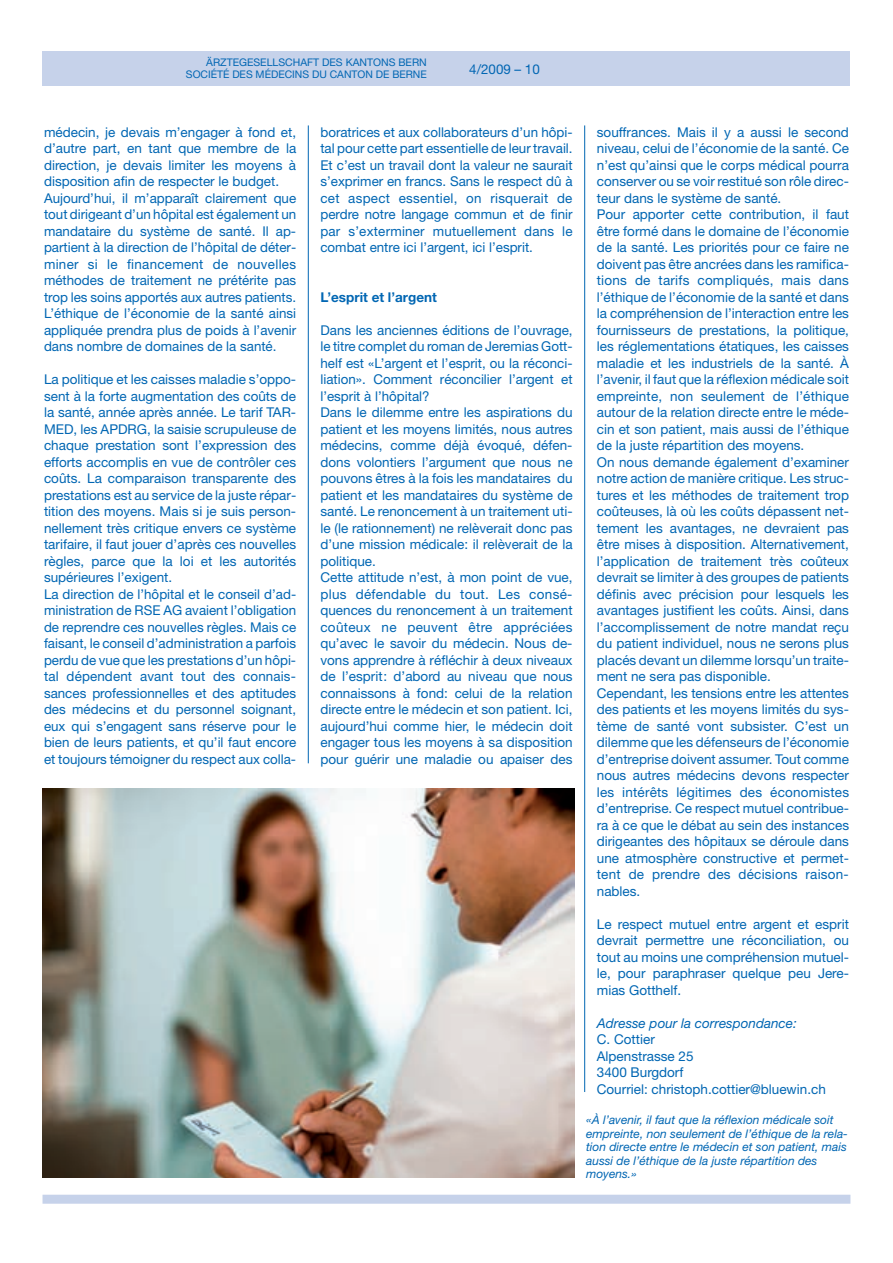
<style>
.page{position:relative;width:893px;height:1263px;background:#fff}
.page>*{position:absolute;margin:0;border:0;box-sizing:border-box;transform-origin:0 0}
.t1{font:13.5px/16.5px "Helvetica Neue";color:#0166b3}
.t2{font:italic 13.5px "Helvetica Neue";color:#0166b3}
.t3{font:700 13.5px "Helvetica Neue";color:#0166b3}
.t4{font:italic 12px/13.5px "Helvetica Neue";color:#0166b3}
.t5{font:10.5px/12px "Helvetica Neue";color:#0166b3;text-align:right}
</style>
<div class="page">
<div style="left:43px;top:1195px;width:807px;height:9px;background:#c6d2ea"></div>
<div style="left:43px;top:51px;width:807px;height:34px;background:#c6d2ea"></div>
<hr style="left:308px;top:125px;width:1px;height:638px;background:#0166b3">
<hr style="left:584px;top:125px;width:1px;height:967px;background:#0166b3">
<img style="left:43px;top:789px;width:531px;height:389px">
<p class="t5" style="left:186px;top:57px;width:242px">ÄRZTEGESELLSCHAFT DES KANTONS BERN<br>SOCIÉTÉ DES MÉDECINS DU CANTON DE BERNE</p>
<p class="t1" style="left:469px;top:62px;width:72px">4/2009 – 10</p>
<p class="t1" style="left:44px;top:125px;width:254px">médecin, je devais m’engager à fond et, d’autre part, en tant que membre de la direction, je devais limiter les moyens à disposition afin de respecter le budget.<br>Aujourd’hui, il m’apparaît clairement que tout dirigeant d’un hôpital est également un mandataire du système de santé. Il ap&shy;partient à la direction de l’hôpital de déter&shy;miner si le financement de nouvelles méthodes de traitement ne prétérite pas trop les soins apportés aux autres patients.<br>L’éthique de l’économie de la santé ainsi appliquée prendra plus de poids à l’avenir dans nombre de domaines de la santé.</p>
<p class="t1" style="left:44px;top:372px;width:254px">La politique et les caisses maladie s’oppo&shy;sent à la forte augmentation des coûts de la santé, année après année. Le tarif TAR-MED, les APDRG, la saisie scrupuleuse de chaque prestation sont l’expression des efforts accomplis en vue de contrôler ces coûts. La comparaison transparente des prestations est au service de la juste répar&shy;tition des moyens. Mais si je suis person&shy;nellement très critique envers ce système tarifaire, il faut jouer d’après ces nouvelles règles, parce que la loi et les autorités supérieures l’exigent.<br>La direction de l’hôpital et le conseil d’ad&shy;ministration de RSE AG avaient l’obligation de reprendre ces nouvelles règles. Mais ce faisant, le conseil d’administration a parfois perdu de vue que les prestations d’un hôpi&shy;tal dépendent avant tout des connais&shy;sances professionnelles et des aptitudes des médecins et du personnel soignant, eux qui s’engagent sans réserve pour le bien de leurs patients, et qu’il faut encore et toujours témoigner du respect aux colla-</p>
<p class="t1" style="left:320px;top:125px;width:254px;text-align:justify">boratrices et aux collaborateurs d’un hôpi&shy;tal pour cette part essentielle de leur travail.<br>Et c’est un travail dont la valeur ne saurait s’exprimer en francs. Sans le respect dû à cet aspect essentiel, on risquerait de perdre notre langage commun et de finir par s’exterminer mutuellement dans le combat entre ici l’argent, ici l’esprit.</p>
<p class="t3" style="left:320px;top:292px;width:118px">L’esprit et l’argent</p>
<p class="t1" style="left:320px;top:323px;width:254px">Dans les anciennes éditions de l’ouvrage, le titre complet du roman de Jeremias Gott&shy;helf est «L’argent et l’esprit, ou la réconci&shy;liation». Comment réconcilier l’argent et l’esprit à l’hôpital?<br>Dans le dilemme entre les aspirations du patient et les moyens limités, nous autres médecins, comme déjà évoqué, défen&shy;dons volontiers l’argument que nous ne pouvons êtres à la fois les mandataires du patient et les mandataires du système de santé. Le renoncement à un traitement uti&shy;le (le rationnement) ne relèverait donc pas d’une mission médicale: il relèverait de la politique.<br>Cette attitude n’est, à mon point de vue, plus défendable du tout. Les consé&shy;quences du renoncement à un traitement coûteux ne peuvent être appréciées qu’avec le savoir du médecin. Nous de&shy;vons apprendre à réfléchir à deux niveaux de l’esprit: d’abord au niveau que nous connaissons à fond: celui de la relation directe entre le médecin et son patient. Ici, aujourd’hui comme hier, le médecin doit engager tous les moyens à sa disposition pour guérir une maladie ou apaiser des</p>
<p class="t1" style="left:597px;top:125px;width:254px">souffrances. Mais il y a aussi le second niveau, celui de l’économie de la santé. Ce n’est qu’ainsi que le corps médical pourra conserver ou se voir restitué son rôle direc&shy;teur dans le système de santé.<br>Pour apporter cette contribution, il faut être formé dans le domaine de l’économie de la santé. Les priorités pour ce faire ne doivent pas être ancrées dans les ramifica&shy;tions de tarifs compliqués, mais dans l’éthique de l’économie de la santé et dans la compréhension de l’interaction entre les fournisseurs de prestations, la politique, les réglementations étatiques, les caisses maladie et les industriels de la santé. À l’avenir, il faut que la réflexion médicale soit empreinte, non seulement de l’éthique autour de la relation directe entre le méde&shy;cin et son patient, mais aussi de l’éthique de la juste répartition des moyens.<br>On nous demande également d’examiner notre action de manière critique. Les struc&shy;tures et les méthodes de traitement trop coûteuses, là où les coûts dépassent net&shy;tement les avantages, ne devraient pas être mises à disposition. Alternativement, l’application de traitement très coûteux devrait se limiter à des groupes de patients définis avec précision pour lesquels les avantages justifient les coûts. Ainsi, dans l’accomplissement de notre mandat reçu du patient individuel, nous ne serons plus placés devant un dilemme lorsqu’un traite&shy;ment ne sera pas disponible.<br>Cependant, les tensions entre les attentes des patients et les moyens limités du sys&shy;tème de santé vont subsister. C’est un dilemme que les défenseurs de l’économie d’entreprise doivent assumer. Tout comme nous autres médecins devons respecter les intérêts légitimes des économistes d’entreprise. Ce respect mutuel contribue&shy;ra à ce que le débat au sein des instances dirigeantes des hôpitaux se déroule dans une atmosphère constructive et permet&shy;tent de prendre des décisions raison&shy;nables.</p>
<p class="t1" style="left:597px;top:917px;width:254px;text-align:justify">Le respect mutuel entre argent et esprit devrait permettre une réconciliation, ou tout au moins une compréhension mutuel&shy;le, pour paraphraser quelque peu Jere&shy;mias Gotthelf.</p>
<p class="t2" style="left:597px;top:1018px;width:201px">Adresse pour la correspondance:</p>
<p class="t1" style="left:597px;top:1032px;width:231px">C. Cottier<br>Alpenstrasse 25<br>3400 Burgdorf<br>Courriel: christoph.cottier@bluewin.ch</p>
<p class="t4" style="left:586px;top:1114px;width:263px">«À l’avenir, il faut que la réflexion médicale soit empreinte, non seulement de l’éthique de la rela&shy;tion directe entre le médecin et son patient, mais aussi de l’éthique de la juste répartition des moyens.»</p>
</div>
